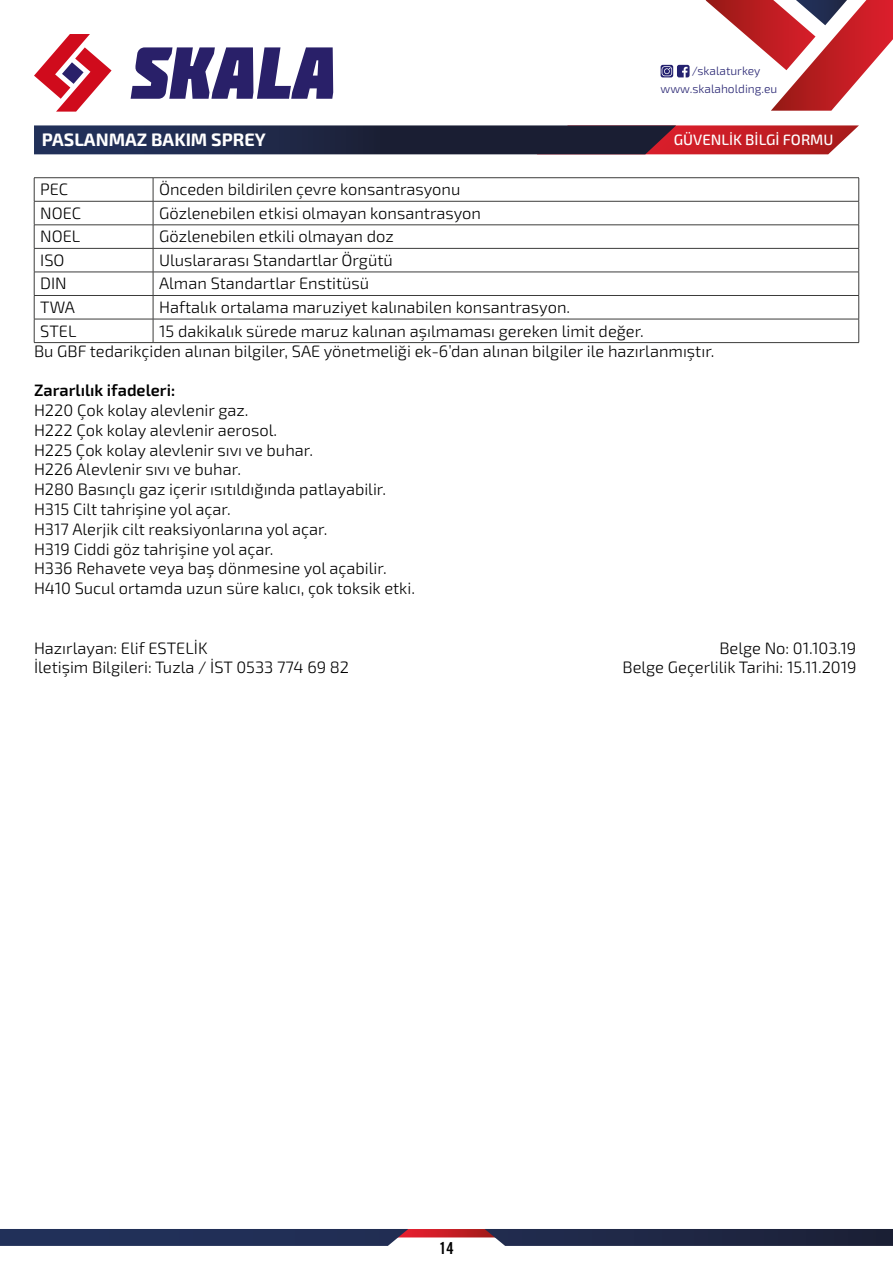
<style>
.page{position:relative;width:893px;height:1263px;background:#fff}
.page>*{position:absolute;margin:0;border:0;box-sizing:border-box;transform-origin:0 0}
.t1{font:700 18px "Exo 2";color:#fff}
.t2{font:300 16.5px/19.8px "Exo 2";color:#000}
.t3{font:600 16.5px "Exo 2";color:#000}
.t4{font:condensed 16.5px "Trade Gothic Bold Twenty";color:#000}
.t5{font:500 15px "Exo 2";color:#fff}
.t6{font:300 12px/17.4px "Exo 2";color:#242170}
</style>
<div class="page">
<svg style="left:0;top:1229px;width:893px;height:17px;background:#353756"></svg>
<svg style="left:34px;top:34px;width:78px;height:78px"></svg>
<svg style="left:131px;top:47px;width:202px;height:52px"></svg>
<svg style="left:706px;top:0;width:187px;height:111px"></svg>
<svg style="left:661px;top:65px;width:29px;height:12px"></svg>
<svg style="left:34px;top:125px;width:825px;height:29px;background:#482940"></svg>
<hr style="left:34px;top:177px;width:119px;height:1px;background:#3c3c3b">
<hr style="left:153px;top:177px;width:706px;height:1px;background:#3c3c3b">
<hr style="left:34px;top:201px;width:119px;height:1px;background:#3c3c3b">
<hr style="left:153px;top:201px;width:706px;height:1px;background:#3c3c3b">
<hr style="left:34px;top:225px;width:119px;height:1px;background:#3c3c3b">
<hr style="left:153px;top:225px;width:706px;height:1px;background:#3c3c3b">
<hr style="left:34px;top:248px;width:119px;height:1px;background:#3c3c3b">
<hr style="left:153px;top:248px;width:706px;height:1px;background:#3c3c3b">
<hr style="left:34px;top:272px;width:119px;height:1px;background:#3c3c3b">
<hr style="left:153px;top:272px;width:706px;height:1px;background:#3c3c3b">
<hr style="left:34px;top:295px;width:119px;height:1px;background:#3c3c3b">
<hr style="left:153px;top:295px;width:706px;height:1px;background:#3c3c3b">
<hr style="left:34px;top:319px;width:119px;height:1px;background:#3c3c3b">
<svg style="left:34px;top:178px;width:1px;height:164px"></svg>
<hr style="left:153px;top:319px;width:706px;height:1px;background:#3c3c3b">
<svg style="left:153px;top:178px;width:1px;height:164px"></svg>
<svg style="left:858px;top:178px;width:1px;height:164px"></svg>
<hr style="left:34px;top:342px;width:119px;height:1px;background:#3c3c3b">
<hr style="left:153px;top:342px;width:706px;height:1px;background:#3c3c3b">
<p class="t6" style="left:661px;top:63px;width:118px;text-indent:31px">/skalaturkey www.skalaholding.eu</p>
<p class="t1" style="left:42px;top:129px;width:225px">PASLANMAZ BAKIM SPREY</p>
<p class="t5" style="left:674px;top:131px;width:161px">GÜVENLİK BİLGİ FORMU</p>
<p class="t2" style="left:40px;top:180px;width:30px">PEC</p>
<p class="t2" style="left:159px;top:180px;width:303px">Önceden bildirilen çevre konsantrasyonu</p>
<p class="t2" style="left:40px;top:203px;width:42px">NOEC</p>
<p class="t2" style="left:159px;top:203px;width:324px">Gözlenebilen etkisi olmayan konsantrasyon</p>
<p class="t2" style="left:40px;top:227px;width:42px">NOEL</p>
<p class="t2" style="left:159px;top:227px;width:236px">Gözlenebilen etkili olmayan doz</p>
<p class="t2" style="left:40px;top:251px;width:26px">ISO</p>
<p class="t2" style="left:159px;top:251px;width:235px">Uluslararası Standartlar Örgütü</p>
<p class="t2" style="left:40px;top:274px;width:28px">DIN</p>
<p class="t2" style="left:159px;top:274px;width:212px">Alman Standartlar Enstitüsü</p>
<p class="t2" style="left:40px;top:298px;width:36px">TWA</p>
<p class="t2" style="left:159px;top:298px;width:413px">Haftalık ortalama maruziyet kalınabilen konsantrasyon.</p>
<p class="t2" style="left:40px;top:321px;width:38px">STEL</p>
<p class="t2" style="left:34px;top:321px;width:682px;text-indent:125px">15 dakikalık sürede maruz kalınan aşılmaması gereken limit değer.<br>Bu GBF tedarikçiden alınan bilgiler, SAE yönetmeliği ek-6’dan alınan bilgiler ile hazırlanmıştır.</p>
<p class="t3" style="left:34px;top:381px;width:143px">Zararlılık ifadeleri:</p>
<p class="t2" style="left:34px;top:401px;width:383px">H220 Çok kolay alevlenir gaz.<br>H222 Çok kolay alevlenir aerosol.<br>H225 Çok kolay alevlenir sıvı ve buhar.<br>H226 Alevlenir sıvı ve buhar.<br>H280 Basınçlı gaz içerir ısıtıldığında patlayabilir.<br>H315 Cilt tahrişine yol açar.<br>H317 Alerjik cilt reaksiyonlarına yol açar.<br>H319 Ciddi göz tahrişine yol açar.<br>H336 Rehavete veya baş dönmesine yol açabilir.<br>H410 Sucul ortamda uzun süre kalıcı, çok toksik etki.</p>
<p class="t2" style="left:34px;top:638px;width:175px">Hazırlayan: Elif ESTELİK</p>
<p class="t2" style="left:719px;top:638px;width:138px">Belge No: 01.103.19</p>
<p class="t2" style="left:34px;top:658px;width:317px">İletişim Bilgileri: Tuzla / İST 0533 774 69 82</p>
<p class="t2" style="left:622px;top:658px;width:236px">Belge Geçerlilik Tarihi: 15.11.2019</p>
<p class="t4" style="left:439px;top:1238px;width:16px">14</p>
</div>
